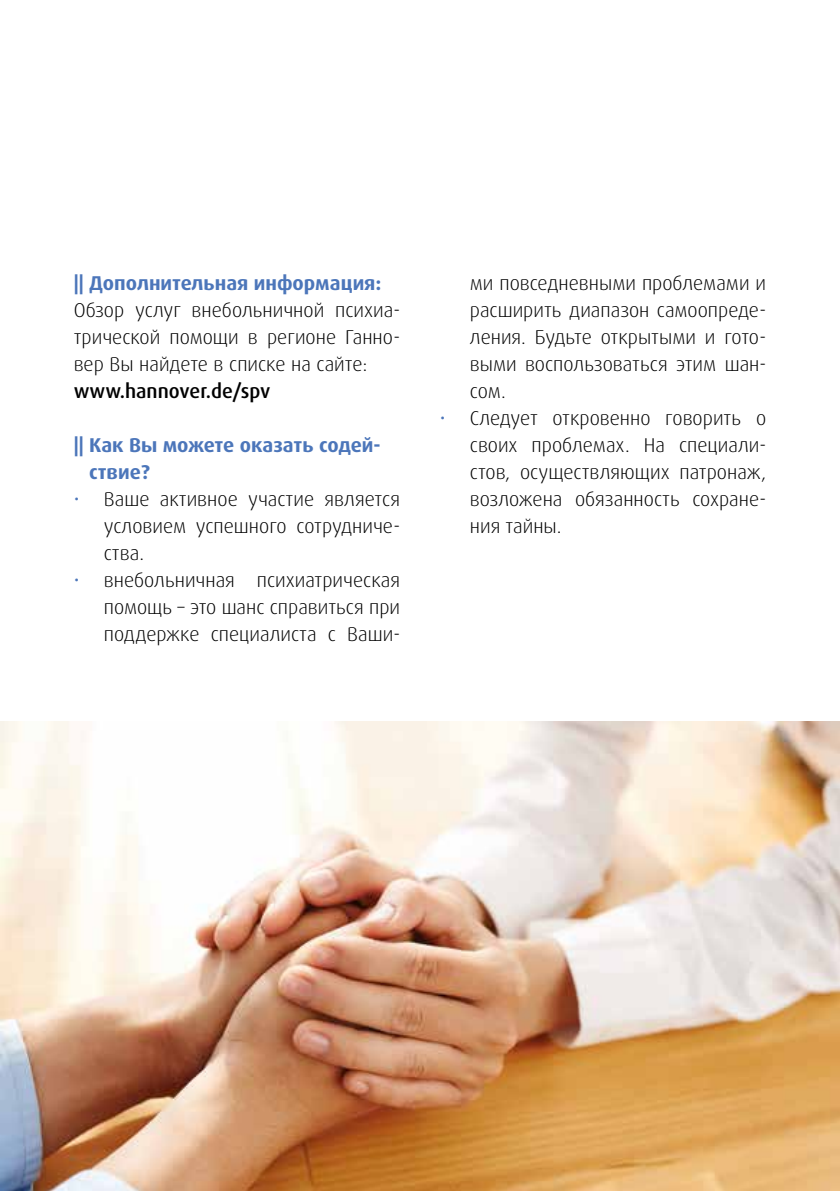
<style>
.page{position:relative;width:840px;height:1191px;background:#fff}
.page>*{position:absolute;margin:0;border:0;box-sizing:border-box;transform-origin:0 0}
.t1{font:300 20px/27px "Dax Pro";color:#000;text-align:justify}
.t2{font:700 20px/27px "Dax Pro";color:#4c76ba}
.t3{font:500 20px "Dax Pro";color:#000}
.s1{color:#4c76ba}
</style>
<div class="page">
<img style="left:0;top:722px;width:839px;height:469px">
<p class="t2" style="left:74px;top:269px;width:309px">|| Дополнительная информация:</p>
<p class="t1" style="left:74px;top:296px;width:327px">Обзор услуг внебольничной психиа&shy;трической помощи в регионе Ганно&shy;вер Вы найдете в списке на сайте:</p>
<p class="t3" style="left:74px;top:378px;width:198px">www.hannover.de/spv</p>
<p class="t2" style="left:89px;top:431px;width:293px;text-indent:-15px">|| Как Вы можете оказать содей&shy;ствие?</p>
<p class="t1" style="left:104px;top:485px;width:297px;text-indent:-30px"><span class="s1">•</span> Ваше активное участие является условием успешного сотрудниче&shy;ства.</p>
<p class="t1" style="left:104px;top:566px;width:297px;text-indent:-30px"><span class="s1">•</span> внебольничная психиатрическая помощь – это шанс справиться при поддержке специалиста с Ваши-</p>
<p class="t1" style="left:469px;top:269px;width:297px">ми повседневными проблемами и расширить диапазон самоопреде&shy;ления. Будьте открытыми и гото&shy;выми воспользоваться этим шан&shy;сом.</p>
<p class="t1" style="left:469px;top:404px;width:297px;text-indent:-30px"><span class="s1">•</span> Следует откровенно говорить о своих проблемах. На специали&shy;стов, осуществляющих патронаж, возложена обязанность сохране&shy;ния тайны.</p>
</div>
